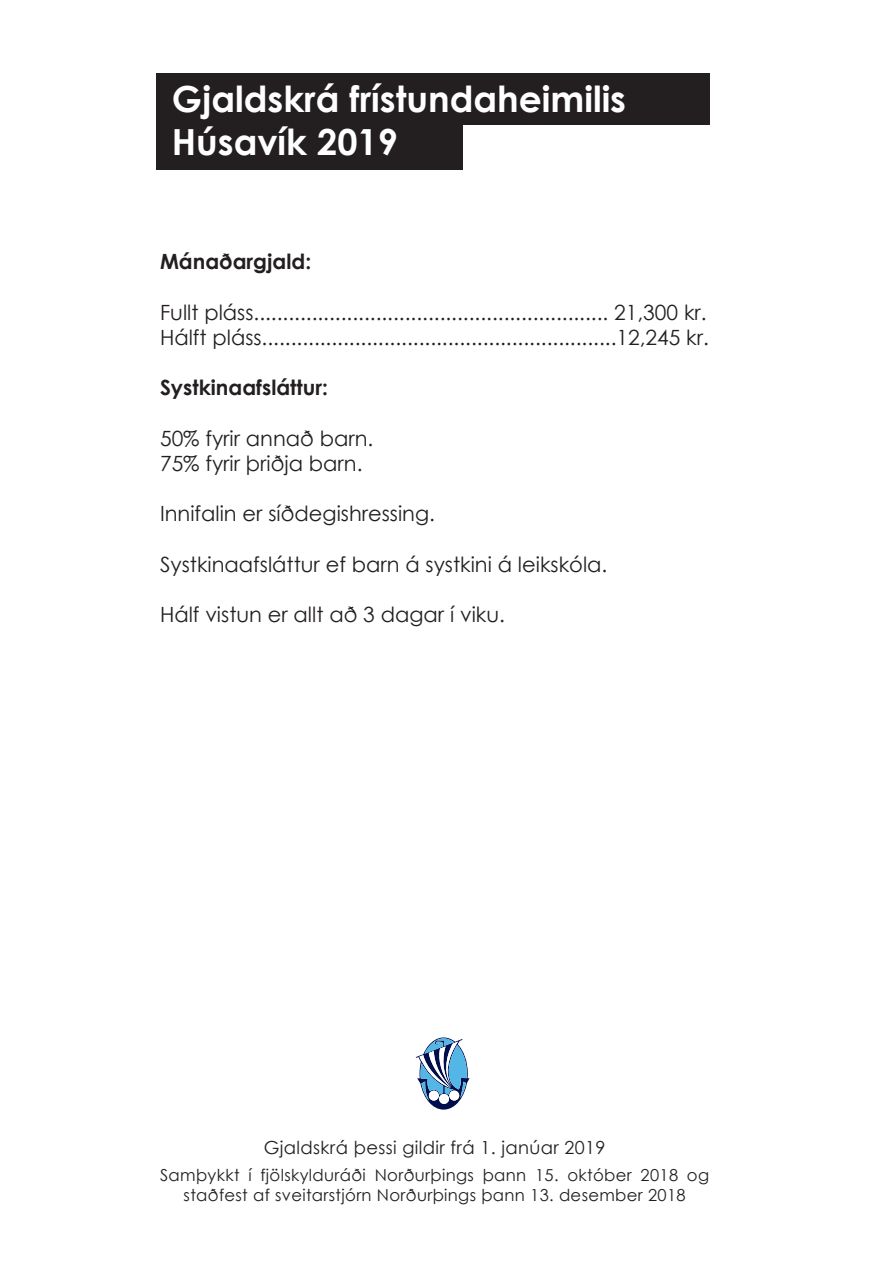
<style>
.page{position:relative;width:893px;height:1263px;background:#fff}
.page>*{position:absolute;margin:0;border:0;box-sizing:border-box;transform-origin:0 0}
.t1{font:700 36px "Century Gothic";color:#fff}
.t2{font:21px "Century Gothic";color:#231f20}
.t3{font:700 21px "Century Gothic";color:#231f20}
.t4{font:18px "Century Gothic";letter-spacing:.02em;color:#231f20}
.t5{font:16.5px/19.8px "Century Gothic";letter-spacing:.02em;color:#231f20;text-align:center}
</style>
<div class="page">
<div style="left:156px;top:118px;width:306px;height:51px;background:#231f20"></div>
<div style="left:156px;top:73px;width:553px;height:51px;background:#231f20"></div>
<svg style="left:416px;top:1037px;width:53px;height:72px"></svg>
<p class="t1" style="left:172px;top:72px;width:456px">Gjaldskrá frístundaheimilis</p>
<p class="t1" style="left:172px;top:115px;width:228px">Húsavík 2019</p>
<p class="t3" style="left:160px;top:246px;width:153px">Mánaðargjald:</p>
<p class="t2" style="left:160px;top:297px;width:548px">Fullt pláss............................................................. 21,300 kr.</p>
<p class="t2" style="left:160px;top:322px;width:550px">Hálft pláss.............................................................12,245 kr.</p>
<p class="t3" style="left:160px;top:372px;width:169px">Systkinaafsláttur:</p>
<p class="t2" style="left:160px;top:423px;width:215px">50% fyrir annað barn.</p>
<p class="t2" style="left:160px;top:448px;width:204px">75% fyrir þriðja barn.</p>
<p class="t2" style="left:160px;top:499px;width:276px">Innifalin er síðdegishressing.</p>
<p class="t2" style="left:160px;top:549px;width:449px">Systkinaafsláttur ef barn á systkini á leikskóla.</p>
<p class="t2" style="left:160px;top:600px;width:346px">Hálf vistun er allt að 3 dagar í viku.</p>
<p class="t4" style="left:264px;top:1134px;width:343px">Gjaldskrá þessi gildir frá 1. janúar 2019</p>
<p class="t5" style="left:160px;top:1165px;width:551px">Samþykkt í fjölskylduráði Norðurþings þann 15. október 2018 og staðfest af sveitarstjórn Norðurþings þann 13. desember 2018</p>
</div>
